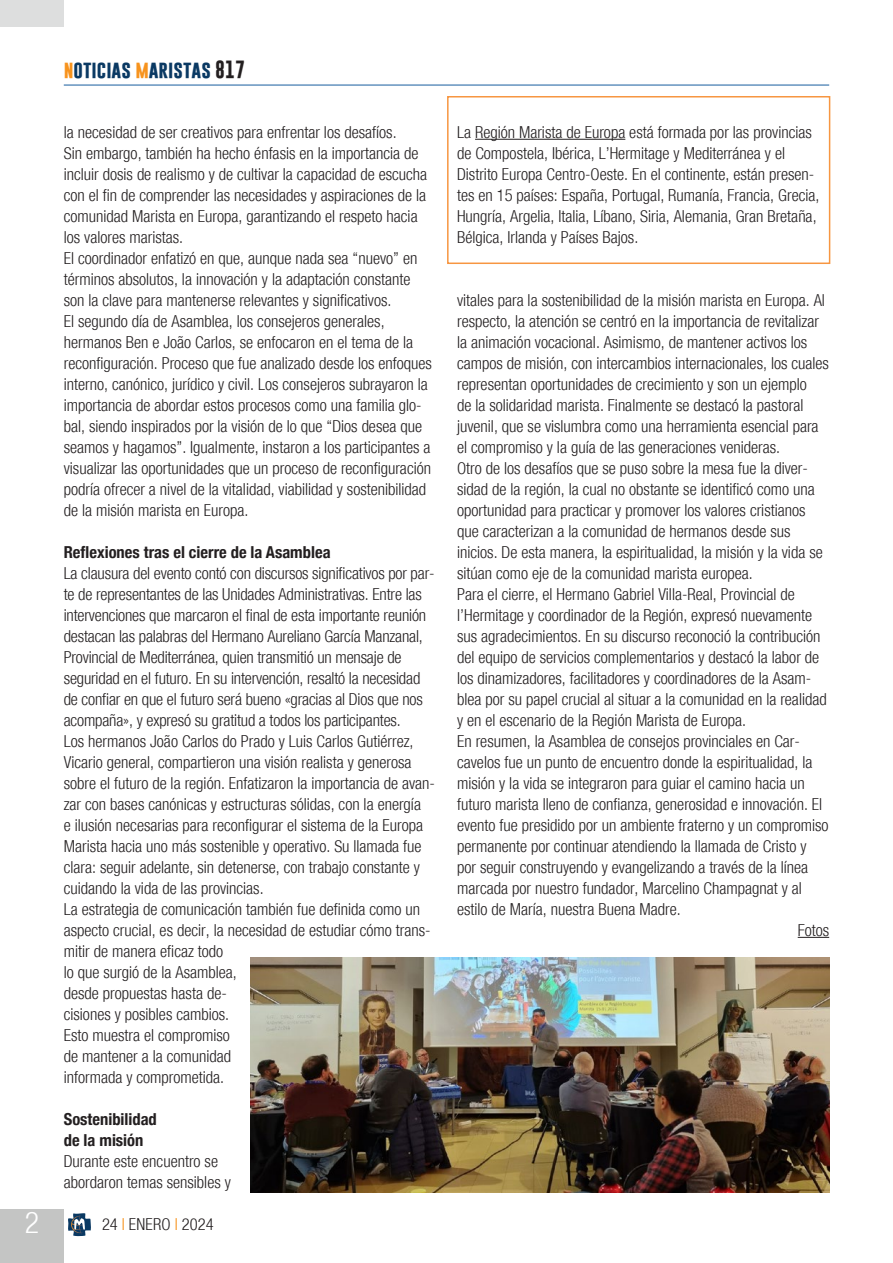
<style>
.page{position:relative;width:893px;height:1263px;background:#fff}
.page>*{position:absolute;margin:0;border:0;box-sizing:border-box;transform-origin:0 0}
.t1{font:300 condensed 30px "Helvetica Neue";color:#fff}
.t2{font:700 18px "Gobold";color:#0a3963}
.Testo_normal{font:300 condensed 16.5px/21px "Helvetica Neue";color:#231f20}
.Testo_normal-2{font:700 condensed 16.5px "Helvetica Neue";color:#231f20}
.s1{color:#f7931d}
.s2{color:#231f20}
</style>
<div class="page">
<div style="left:0;top:1209px;width:64px;height:54px;background:#c4c5c4"></div>
<hr style="left:64px;top:85px;width:765px;height:1px;background:#175d9e">
<svg style="left:68px;top:1213px;width:23px;height:23px"></svg>
<div style="left:0;top:0;width:64px;height:27px;background:#dddede"></div>
<hr style="left:798px;top:937px;width:31px;height:1px;background:#231f20">
<img style="left:250px;top:957px;width:579px;height:235px">
<hr style="left:475px;top:139px;width:150px;height:1px;background:#231f20">
<div style="left:447px;top:96px;width:383px;height:168px;border:2px solid #f79641"></div>
<h1 class="t1" style="left:25px;top:1205px;width:16px">2</h1>
<p class="t2" style="left:64px;top:57px;width:183px"><span class="s1">N</span>OTICIAS <span class="s1">M</span>ARISTAS <span class="s2">817</span></p>
<p class="Testo_normal" style="left:64px;top:122px;width:365px">la necesidad de ser creativos para enfrentar los desafíos.<br>Sin embargo, también ha hecho énfasis en la importancia de incluir dosis de realismo y de cultivar la capacidad de escucha con el fin de comprender las necesidades y aspiraciones de la comunidad Marista en Europa, garantizando el respeto hacia los valores maristas.</p>
<p class="Testo_normal" style="left:64px;top:248px;width:355px">El coordinador enfatizó en que, aunque nada sea “nuevo” en términos absolutos, la innovación y la adaptación constante son la clave para mantenerse relevantes y significativos.</p>
<p class="Testo_normal" style="left:64px;top:311px;width:370px">El segundo día de Asamblea, los consejeros generales, hermanos Ben e João Carlos, se enfocaron en el tema de la reconfiguración. Proceso que fue analizado desde los enfoques interno, canónico, jurídico y civil. Los consejeros subrayaron la importancia de abordar estos procesos como una familia glo&shy;bal, siendo inspirados por la visión de lo que “Dios desea que seamos y hagamos”. Igualmente, instaron a los participantes a visualizar las oportunidades que un proceso de reconfiguración podría ofrecer a nivel de la vitalidad, viabilidad y sostenibilidad de la misión marista en Europa.</p>
<p class="Testo_normal-2" style="left:64px;top:538px;width:268px">Reflexiones tras el cierre de la Asamblea</p>
<p class="Testo_normal" style="left:64px;top:563px;width:372px">La clausura del evento contó con discursos significativos por par&shy;te de representantes de las Unidades Administrativas. Entre las intervenciones que marcaron el final de esta importante reunión destacan las palabras del Hermano Aureliano García Manzanal, Provincial de Mediterránea, quien transmitió un mensaje de seguridad en el futuro. En su intervención, resaltó la necesidad de confiar en que el futuro será bueno «gracias al Dios que nos acompaña», y expresó su gratitud a todos los participantes.</p>
<p class="Testo_normal" style="left:64px;top:731px;width:373px">Los hermanos João Carlos do Prado y Luis Carlos Gutiérrez, Vicario general, compartieron una visión realista y generosa sobre el futuro de la región. Enfatizaron la importancia de avan&shy;zar con bases canónicas y estructuras sólidas, con la energía<br>e ilusión necesarias para reconfigurar el sistema de la Europa Marista hacia uno más sostenible y operativo. Su llamada fue clara: seguir adelante, sin detenerse, con trabajo constante y cuidando la vida de las provincias.</p>
<p class="Testo_normal" style="left:64px;top:899px;width:368px">La estrategia de comunicación también fue definida como un aspecto crucial, es decir, la necesidad de estudiar cómo trans&shy;mitir de manera eficaz todo<br>lo que surgió de la Asamblea,<br>desde propuestas hasta de-<br>cisiones y posibles cambios.<br>Esto muestra el compromiso<br>de mantener a la comunidad<br>informada y comprometida.</p>
<p class="Testo_normal-2" style="left:64px;top:1105px;width:95px">Sostenibilidad</p>
<p class="Testo_normal-2" style="left:64px;top:1126px;width:81px">de la misión</p>
<p class="Testo_normal" style="left:64px;top:1151px;width:169px">Durante este encuentro se abordaron temas sensibles y</p>
<p class="Testo_normal" style="left:102px;top:1214px;width:113px">24 <span class="s1">I</span> ENERO <span class="s1">I</span> 2024</p>
<p class="Testo_normal" style="left:457px;top:122px;width:364px">La Región Marista de Europa está formada por las provincias de Compostela, Ibérica, L’Hermitage y Mediterránea y el Distrito Europa Centro-Oeste. En el continente, están presen&shy;tes en 15 países: España, Portugal, Rumanía, Francia, Grecia, Hungría, Argelia, Italia, Líbano, Siria, Alemania, Gran Bretaña, Bélgica, Irlanda y Países Bajos.</p>
<p class="Testo_normal" style="left:457px;top:290px;width:373px">vitales para la sostenibilidad de la misión marista en Europa. Al respecto, la atención se centró en la importancia de revitalizar la animación vocacional. Asimismo, de mantener activos los campos de misión, con intercambios internacionales, los cuales representan oportunidades de crecimiento y son un ejemplo<br>de la solidaridad marista. Finalmente se destacó la pastoral juvenil, que se vislumbra como una herramienta esencial para el compromiso y la guía de las generaciones venideras.</p>
<p class="Testo_normal" style="left:457px;top:458px;width:367px">Otro de los desafíos que se puso sobre la mesa fue la diver&shy;sidad de la región, la cual no obstante se identificó como una oportunidad para practicar y promover los valores cristianos que caracterizan a la comunidad de hermanos desde sus inicios. De esta manera, la espiritualidad, la misión y la vida se sitúan como eje de la comunidad marista europea.</p>
<p class="Testo_normal" style="left:457px;top:584px;width:371px">Para el cierre, el Hermano Gabriel Villa-Real, Provincial de l’Hermitage y coordinador de la Región, expresó nuevamente sus agradecimientos. En su discurso reconoció la contribución del equipo de servicios complementarios y destacó la labor de los dinamizadores, facilitadores y coordinadores de la Asam&shy;blea por su papel crucial al situar a la comunidad en la realidad y en el escenario de la Región Marista de Europa.</p>
<p class="Testo_normal" style="left:457px;top:731px;width:373px">En resumen, la Asamblea de consejos provinciales en Car&shy;cavelos fue un punto de encuentro donde la espiritualidad, la misión y la vida se integraron para guiar el camino hacia un futuro marista lleno de confianza, generosidad e innovación. El evento fue presidido por un ambiente fraterno y un compromiso permanente por continuar atendiendo la llamada de Cristo y por seguir construyendo y evangelizando a través de la línea marcada por nuestro fundador, Marcelino Champagnat y al estilo de María, nuestra Buena Madre.</p>
<p class="Testo_normal" style="left:798px;top:920px;width:33px">Fotos</p>
</div>
